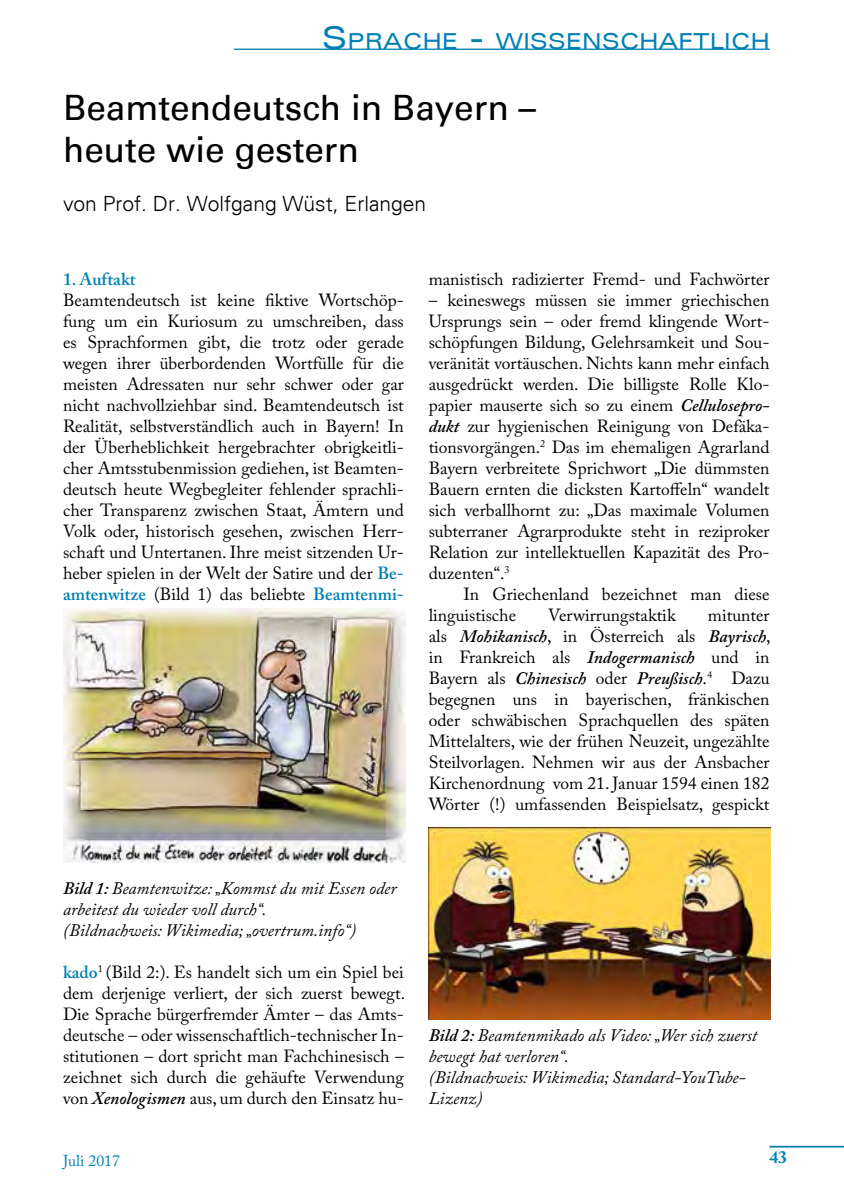
<style>
.page{position:relative;width:844px;height:1191px;background:#fff}
.page>*{position:absolute;margin:0;border:0;box-sizing:border-box;transform-origin:0 0}
.t1{font:35px/42px "Univers";color:#000}
.t2{font:expanded 22.05px "Univers";color:#0080b5}
.t3{font:300 21px "Univers";color:#000}
.t4{font:17.5px/21px "Adobe Caslon Pro";color:#000;text-align:justify}
.t5{font:italic 17.5px/21px "Adobe Caslon Pro";color:#000}
.t6{font:600 17.5px "Adobe Caslon Pro";color:#0080b5}
.t7{font:700 17.5px "Adobe Caslon Pro";color:#0080b5}
.t8{font:15.75px "Adobe Caslon Pro";color:#0080b5}
.s1{font-size:31.5px}
.s2{font-weight:600;color:#0080b5}
.s3{font-weight:600;font-style:italic}
.s4{font-weight:600}
</style>
<div class="page">
<hr style="left:769px;top:1145px;width:74px;height:2px;background:#0080b5">
<hr style="left:234px;top:49px;width:535px;height:1px;background:#0080b5">
<img style="left:63px;top:608px;width:342px;height:254px">
<img style="left:428px;top:827px;width:341px;height:192px">
<p class="t2" style="left:321px;top:28px;width:217px"><span class="s1">S</span>PRACHE <span class="s1">-</span> WISS</p>
<p class="t2" style="left:565px;top:28px;width:206px">ENSCHAFTLICH</p>
<h1 class="t1" style="left:63px;top:86px;width:474px">Beamtendeutsch in Bayern – heute wie gestern</h1>
<p class="t3" style="left:63px;top:191px;width:364px">von Prof. Dr. Wolfgang Wüst, Erlangen</p>
<p class="t6" style="left:63px;top:268px;width:74px">1. Auftakt</p>
<p class="t4" style="left:63px;top:289px;width:342px">Beamtendeutsch ist keine fiktive Wortschöp&shy;fung um ein Kuriosum zu umschreiben, dass es Sprachformen gibt, die trotz oder gerade wegen ihrer überbordenden Wortfülle für die meisten Adressaten nur sehr schwer oder gar nicht nachvollziehbar sind. Beamtendeutsch ist Realität, selbstverständlich auch in Bayern! In der Überheblichkeit hergebrachter obrigkeitli&shy;cher Amtsstubenmission gediehen, ist Beamten&shy;deutsch heute Wegbegleiter fehlender sprachli&shy;cher Transparenz zwischen Staat, Ämtern und Volk oder, historisch gesehen, zwischen Herr&shy;schaft und Untertanen. Ihre meist sitzenden Ur&shy;heber spielen in der Welt der Satire und der <span class="s2">Be&shy;amtenwitze</span> (Bild 1) das beliebte <span class="s2">Beamtenmi-</span></p>
<p class="t4" style="left:428px;top:268px;width:342px">manistisch radizierter Fremd- und Fachwörter</p>
<p class="t4" style="left:428px;top:289px;width:342px">– keineswegs müssen sie immer griechischen Ursprungs sein – oder fremd klingende Wort&shy;schöpfungen Bildung, Gelehrsamkeit und Sou&shy;veränität vortäuschen. Nichts kann mehr einfach ausgedrückt werden. Die billigste Rolle Klo&shy;papier mauserte sich so zu einem <span class="s3">Cellulosepro&shy;dukt</span> zur hygienischen Reinigung von Defäka&shy;tionsvorgängen.<sup>2</sup> Das im ehemaligen Agrarland Bayern verbreitete Sprichwort „Die dümmsten Bauern ernten die dicksten Kartoffeln“ wandelt sich verballhornt zu: „Das maximale Volumen subterraner Agrarprodukte steht in reziproker Relation zur intellektuellen Kapazität des Pro&shy;duzenten“.<sup>3</sup></p>
<p class="t4" style="left:428px;top:583px;width:342px;text-indent:35px">In Griechenland bezeichnet man diese linguistische</p>
<p class="t4" style="left:548px;top:604px;width:129px">Verwirrungstaktik</p>
<p class="t4" style="left:428px;top:604px;width:343px;text-indent:279px">mitunter als <span class="s3">Mohikanisch</span>, in Österreich als <span class="s3">Bayrisch</span>, in Frankreich als <span class="s3">Indogermanisch</span> und in Bayern als <span class="s3">Chinesisch</span> oder <span class="s3">Preußisch</span>.<sup>4</sup> Dazu begegnen uns in bayerischen, fränkischen oder schwäbischen Sprachquellen des späten Mittelalters, wie der frühen Neuzeit, ungezählte Steilvorlagen. Nehmen wir aus der Ansbacher Kirchenordnung vom 21. Januar 1594 einen 182<br>Wörter (!) umfassenden Beispielsatz, gespickt</p>
<p class="t5" style="left:63px;top:877px;width:335px"><span class="s4">Bild 1:</span> Beamtenwitze: „Kommst du mit Essen oder arbeitest du wieder voll durch“.<br>(Bildnachweis: Wikimedia; „overtrum.info“)</p>
<p class="t4" style="left:63px;top:961px;width:343px"><span class="s2">kado</span><sup>1</sup> (Bild 2:). Es handelt sich um ein Spiel bei dem derjenige verliert, der sich zuerst bewegt.<br>Die Sprache bürgerfremder Ämter – das Amts&shy;deutsche – oder wissenschaftlich-technischer In&shy;stitutionen – dort spricht man Fachchinesisch – zeichnet sich durch die gehäufte Verwendung von <span class="s3">Xenologismen</span> aus, um durch den Einsatz hu-</p>
<p class="t5" style="left:428px;top:1024px;width:330px"><span class="s4">Bild 2:</span> Beamtenmikado als Video: „Wer sich zuerst bewegt hat verloren“.<br>(Bildnachweis: Wikimedia; Standard-YouTube-<br>Lizenz)</p>
<p class="t8" style="left:63px;top:1151px;width:58px">Juli 2017</p>
<p class="t7" style="left:769px;top:1146px;width:19px">43</p>
</div>
